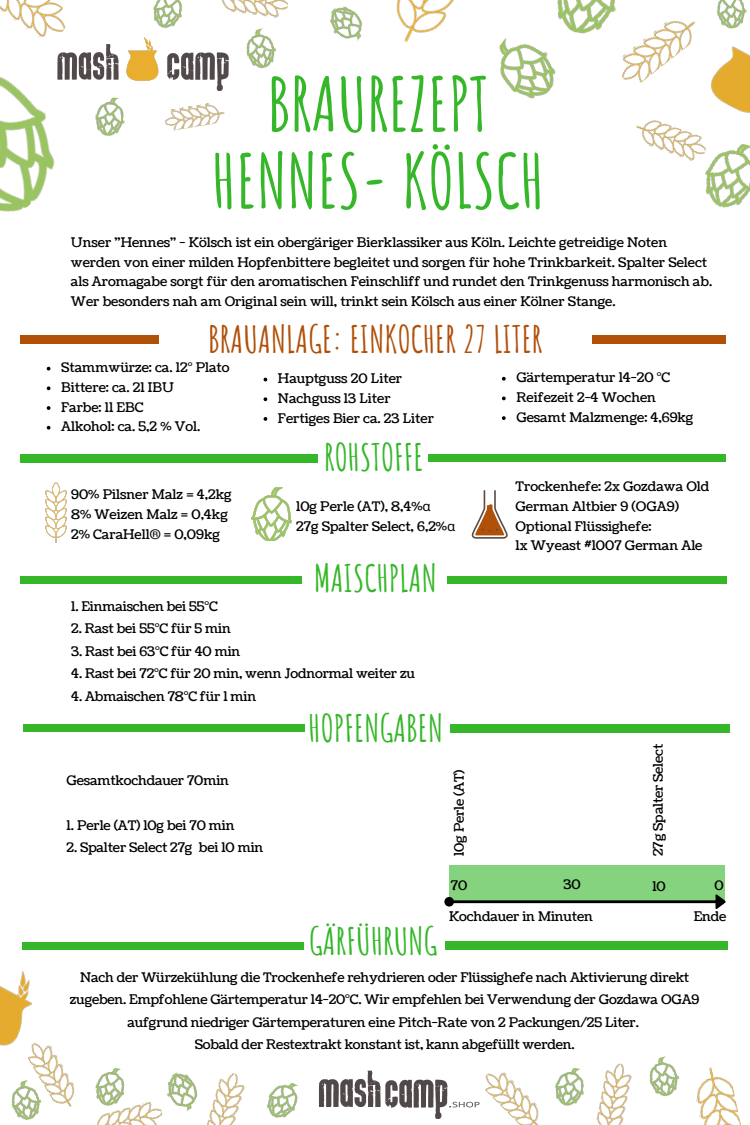
<style>
.page{position:relative;width:750px;height:1125px;background:#fff}
.page>*{position:absolute;margin:0;border:0;box-sizing:border-box;transform-origin:0 0}
.t1{font:700 73.75px "Amatic SC";color:#35b729}
.t2{font:700 36.88px "Amatic SC";color:#35b729}
.t3{font:700 36.88px "Amatic SC";color:#b05009}
.t4{font:13.25px/19.8px "Coustard";color:#000}
.s1{font-family:"Noto Sans"}
</style>
<div class="page">
<div style="left:20px;top:455px;width:298px;height:7px;background:#35b729"></div>
<div style="left:428px;top:454px;width:298px;height:8px;background:#35b729"></div>
<div style="left:21px;top:576px;width:281px;height:8px;background:#35b729"></div>
<div style="left:447px;top:576px;width:280px;height:8px;background:#35b729"></div>
<div style="left:21px;top:336px;width:138px;height:7px;background:#b05009"></div>
<div style="left:592px;top:336px;width:134px;height:7px;background:#b05009"></div>
<img style="left:499px;top:38px;width:57px;height:61px">
<img style="left:0;top:0;width:66px;height:29px">
<img style="left:710px;top:46px;width:40px;height:67px">
<img style="left:246px;top:28px;width:30px;height:41px">
<img style="left:549px;top:0;width:67px;height:39px">
<img style="left:0;top:29px;width:55px;height:183px">
<img style="left:612px;top:8px;width:83px;height:75px">
<img style="left:396px;top:0;width:58px;height:43px">
<img style="left:165px;top:103px;width:60px;height:28px">
<img style="left:636px;top:120px;width:64px;height:41px">
<img style="left:698px;top:136px;width:52px;height:72px">
<img style="left:95px;top:99px;width:30px;height:37px">
<img style="left:153px;top:0;width:29px;height:28px">
<img style="left:716px;top:0;width:31px;height:29px">
<img style="left:222px;top:0;width:66px;height:18px">
<img style="left:330px;top:6px;width:32px;height:35px">
<img style="left:11px;top:1086px;width:27px;height:34px">
<img style="left:97px;top:1101px;width:65px;height:24px">
<img style="left:319px;top:1071px;width:159px;height:48px">
<img style="left:478px;top:1072px;width:61px;height:53px">
<img style="left:696px;top:1067px;width:45px;height:58px">
<img style="left:267px;top:1083px;width:31px;height:35px">
<img style="left:555px;top:1068px;width:29px;height:38px">
<img style="left:649px;top:1056px;width:31px;height:41px">
<img style="left:23px;top:1086px;width:52px;height:27px">
<img style="left:95px;top:1068px;width:33px;height:40px">
<img style="left:160px;top:1072px;width:38px;height:43px">
<img style="left:596px;top:1063px;width:36px;height:62px">
<img style="left:206px;top:1073px;width:39px;height:52px">
<img style="left:48px;top:29px;width:181px;height:70px">
<div style="left:445px;top:942px;width:283px;height:7px;background:#35b729"></div>
<div style="left:22px;top:942px;width:281px;height:8px;background:#35b729"></div>
<div style="left:23px;top:724px;width:281px;height:8px;background:#35b729"></div>
<div style="left:450px;top:725px;width:279px;height:7px;background:#35b729"></div>
<div style="left:449px;top:865px;width:276px;height:38px;background:#85d37e"></div>
<svg style="left:444px;top:894px;width:282px;height:15px"></svg>
<img style="left:0;top:971px;width:74px;height:115px">
<svg style="left:47px;top:367px;width:3px;height:4px"></svg>
<svg style="left:47px;top:386px;width:3px;height:4px"></svg>
<svg style="left:47px;top:406px;width:3px;height:4px"></svg>
<svg style="left:47px;top:426px;width:3px;height:4px"></svg>
<svg style="left:264px;top:397px;width:3px;height:4px"></svg>
<svg style="left:264px;top:417px;width:3px;height:4px"></svg>
<svg style="left:502px;top:377px;width:4px;height:4px"></svg>
<svg style="left:502px;top:397px;width:4px;height:3px"></svg>
<svg style="left:502px;top:416px;width:4px;height:4px"></svg>
<img style="left:252px;top:488px;width:40px;height:53px">
<img style="left:45px;top:482px;width:22px;height:60px">
<svg style="left:472px;top:490px;width:35px;height:49px"></svg>
<p class="t1" style="left:267px;top:57px;width:223px">BRAUREZEPT</p>
<p class="t1" style="left:212px;top:133px;width:334px">HENNES- KÖLSCH</p>
<p class="t4" style="left:71px;top:233px;width:643px">Unser "Hennes" - Kölsch ist ein obergäriger Bierklassiker aus Köln. Leichte getreidige Noten werden von einer milden Hopfenbittere begleitet und sorgen für hohe Trinkbarkeit. Spalter Select als Aromagabe sorgt für den aromatischen Feinschliff und rundet den Trinkgenuss harmonisch ab.<br>Wer besonders nah am Original sein will, trinkt sein Kölsch aus einer Kölner Stange.</p>
<p class="t3" style="left:208px;top:316px;width:336px">BRAUANLAGE: EINKOCHER 27 LITER</p>
<p class="t4" style="left:61px;top:358px;width:170px">Stammwürze: ca. 12° Plato</p>
<p class="t4" style="left:61px;top:378px;width:114px">Bittere: ca. 21 IBU</p>
<p class="t4" style="left:61px;top:398px;width:84px">Farbe: 11 EBC</p>
<p class="t4" style="left:61px;top:417px;width:141px">Alkohol: ca. 5,2 % Vol.</p>
<p class="t4" style="left:71px;top:485px;width:162px">90% Pilsner Malz = 4,2kg</p>
<p class="t4" style="left:71px;top:505px;width:158px">8% Weizen Malz = 0,4kg</p>
<p class="t4" style="left:71px;top:525px;width:150px">2% CaraHell® = 0,09kg</p>
<p class="t4" style="left:278px;top:369px;width:126px">Hauptguss 20 Liter</p>
<p class="t4" style="left:278px;top:389px;width:114px">Nachguss 13 Liter</p>
<p class="t4" style="left:278px;top:409px;width:158px">Fertiges Bier ca. 23 Liter</p>
<p class="t2" style="left:324px;top:434px;width:101px">ROHSTOFFE</p>
<p class="t4" style="left:296px;top:497px;width:136px">10g Perle (AT), 8,4%<span class="s1">α</span></p>
<p class="t4" style="left:296px;top:517px;width:161px">27g Spalter Select, 6,2%<span class="s1">α</span></p>
<p class="t2" style="left:314px;top:555px;width:124px">MAISCHPLAN</p>
<p class="t4" style="left:71px;top:596px;width:148px">1. Einmaischen bei 55°C</p>
<p class="t4" style="left:71px;top:619px;width:161px">2. Rast bei 55°C für 5 min</p>
<p class="t4" style="left:71px;top:641px;width:171px">3. Rast bei 63°C für 40 min</p>
<p class="t4" style="left:71px;top:664px;width:345px">4. Rast bei 72°C für 20 min, wenn Jodnormal weiter zu</p>
<p class="t4" style="left:71px;top:686px;width:187px">4. Abmaischen 78°C für 1 min</p>
<p class="t4" style="left:67px;top:771px;width:164px">Gesamtkochdauer 70min</p>
<p class="t4" style="left:67px;top:816px;width:169px">1. Perle (AT) 10g bei 70 min</p>
<p class="t4" style="left:67px;top:838px;width:198px">2. Spalter Select 27g bei 10 min</p>
<p class="t2" style="left:309px;top:705px;width:136px">HOPFENGABEN</p>
<p class="t4" style="left:450px;top:856px;width:88px;rotate:-90deg">10g Perle (AT)</p>
<p class="t4" style="left:516px;top:368px;width:155px">Gärtemperatur 14-20 °C</p>
<p class="t4" style="left:516px;top:388px;width:141px">Reifezeit 2-4 Wochen</p>
<p class="t4" style="left:516px;top:408px;width:179px">Gesamt Malzmenge: 4,69kg</p>
<p class="t4" style="left:516px;top:477px;width:195px">Trockenhefe: 2x Gozdawa Old<br>German Altbier 9 (OGA9)</p>
<p class="t4" style="left:516px;top:517px;width:138px">Optional Flüssighefe:</p>
<p class="t4" style="left:516px;top:536px;width:188px">1x Wyeast #1007 German Ale</p>
<p class="t4" style="left:649px;top:856px;width:114px;rotate:-90deg">27g Spalter Select</p>
<p class="t2" style="left:309px;top:918px;width:130px">GÄRFÜHRUNG</p>
<p class="t4" style="left:564px;top:875px;width:19px">30</p>
<p class="t4" style="left:449px;top:907px;width:145px">Kochdauer in Minuten</p>
<p class="t4" style="left:694px;top:907px;width:34px">Ende</p>
<p class="t4" style="left:451px;top:876px;width:18px">70</p>
<p class="t4" style="left:652px;top:877px;width:15px">10</p>
<p class="t4" style="left:714px;top:876px;width:11px">0</p>
<p class="t4" style="left:70px;top:966px;width:631px;line-height:22.5px;text-align:center">Nach der Würzekühlung die Trockenhefe rehydrieren oder Flüssighefe nach Aktivierung direkt zugeben. Empfohlene Gärtemperatur 14-20°C. Wir empfehlen bei Verwendung der Gozdawa OGA9 aufgrund niedriger Gärtemperaturen eine Pitch-Rate von 2 Packungen/25 Liter.</p>
<p class="t4" style="left:195px;top:1035px;width:381px">Sobald der Restextrakt konstant ist, kann abgefüllt werden.</p>
</div>
